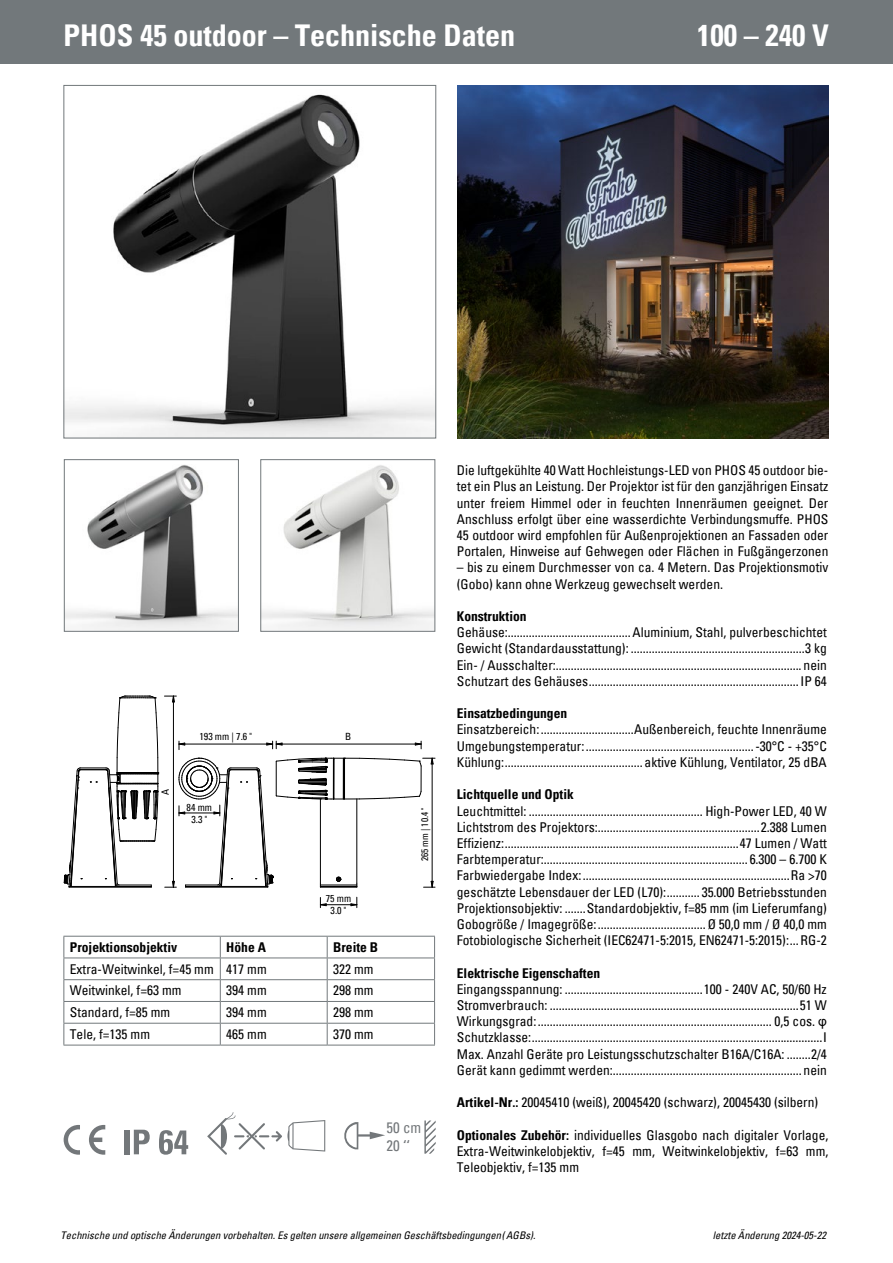
<style>
.page{position:relative;width:893px;height:1263px;background:#fff}
.page>*{position:absolute;margin:0;border:0;box-sizing:border-box;transform-origin:0 0}
.t1{font:700 condensed 30px "Univers";color:#fff}
.t2{font:condensed 15px/18px "Univers";color:#73777a}
.t3{font:condensed 13.5px/16.2px "Univers";color:#000;text-align:justify}
.t4{font:700 condensed 13.5px "Univers";color:#000}
.t5{font:italic condensed 10.5px "Univers";color:#000}
.t6{font:condensed 9.9px/12px "Univers";color:#000;text-align:center}
.t7{font:condensed 9.45px "Univers";color:#000}
.s1{font-family:"Arial";font-stretch:normal}
.s2{font-weight:700}
</style>
<div class="page">
<div style="left:0;top:0;width:893px;height:64px;background:#72787b"></div>
<img style="left:457px;top:85px;width:371px;height:353px">
<svg style="left:64px;top:1125px;width:16px;height:30px"></svg>
<svg style="left:89px;top:1125px;width:16px;height:30px"></svg>
<div style="left:124px;top:1130px;width:5px;height:24px;background:#73777a"></div>
<svg style="left:134px;top:1130px;width:16px;height:24px"></svg>
<svg style="left:159px;top:1130px;width:29px;height:25px"></svg>
<svg style="left:207px;top:1112px;width:118px;height:43px"></svg>
<svg style="left:344px;top:1122px;width:41px;height:27px"></svg>
<svg style="left:424px;top:1120px;width:12px;height:34px"></svg>
<img style="left:262px;top:465px;width:171px;height:165px">
<div style="left:260px;top:459px;width:175px;height:173px;border:1px solid #72787b"></div>
<img style="left:66px;top:465px;width:171px;height:165px">
<div style="left:64px;top:459px;width:175px;height:173px;border:1px solid #72787b"></div>
<img style="left:65px;top:94px;width:369px;height:342px">
<div style="left:63px;top:85px;width:373px;height:353px;border:1px solid #72787b"></div>
<svg style="left:320px;top:897px;width:7px;height:11px"></svg>
<svg style="left:351px;top:897px;width:7px;height:11px"></svg>
<hr style="left:320px;top:904px;width:37px;height:1px;background:#000">
<svg style="left:64px;top:695px;width:371px;height:193px"></svg>
<hr style="left:179px;top:813px;width:41px;height:1px;background:#000">
<hr style="left:63px;top:936px;width:157px;height:1px;background:#72787b">
<hr style="left:220px;top:936px;width:107px;height:1px;background:#72787b">
<hr style="left:327px;top:936px;width:108px;height:1px;background:#72787b">
<hr style="left:63px;top:957px;width:157px;height:1px;background:#72787b">
<hr style="left:220px;top:957px;width:107px;height:1px;background:#72787b">
<hr style="left:327px;top:957px;width:108px;height:1px;background:#72787b">
<hr style="left:63px;top:979px;width:157px;height:1px;background:#72787b">
<hr style="left:220px;top:979px;width:107px;height:1px;background:#72787b">
<hr style="left:327px;top:979px;width:108px;height:1px;background:#72787b">
<hr style="left:63px;top:1001px;width:157px;height:1px;background:#72787b">
<hr style="left:220px;top:1001px;width:107px;height:1px;background:#72787b">
<hr style="left:327px;top:1001px;width:108px;height:1px;background:#72787b">
<hr style="left:63px;top:1023px;width:157px;height:1px;background:#72787b">
<svg style="left:63px;top:936px;width:1px;height:109px"></svg>
<hr style="left:220px;top:1023px;width:107px;height:1px;background:#72787b">
<svg style="left:220px;top:936px;width:1px;height:109px"></svg>
<hr style="left:327px;top:1023px;width:108px;height:1px;background:#72787b">
<svg style="left:327px;top:936px;width:1px;height:109px"></svg>
<svg style="left:434px;top:936px;width:1px;height:109px"></svg>
<hr style="left:63px;top:1045px;width:157px;height:1px;background:#72787b">
<hr style="left:220px;top:1045px;width:107px;height:1px;background:#72787b">
<hr style="left:327px;top:1045px;width:108px;height:1px;background:#72787b">
<h1 class="t1" style="left:63px;top:17px;width:453px">PHOS 45 outdoor – Technische Daten</h1>
<h1 class="t1" style="left:697px;top:17px;width:133px">100 – 240 V</h1>
<p class="t6" style="left:199px;top:730px;width:54px">193 mm | 7.6 "</p>
<p class="t6" style="left:159px;top:795px;width:8px;rotate:-90deg">A</p>
<p class="t6" style="left:187px;top:801px;width:27px">84 mm<br>3.3 "</p>
<p class="t6" style="left:345px;top:730px;width:8px">B</p>
<p class="t6" style="left:326px;top:892px;width:27px">75 mm<br>3.0 "</p>
<p class="t4" style="left:70px;top:939px;width:109px">Projektionsobjektiv</p>
<p class="t4" style="left:226px;top:939px;width:41px">Höhe A</p>
<p class="t4" style="left:333px;top:939px;width:46px">Breite B</p>
<p class="t3" style="left:70px;top:960px;width:198px">Extra-Weitwinkel, f=45 mm 417 mm</p>
<p class="t3" style="left:333px;top:960px;width:42px">322 mm</p>
<p class="t3" style="left:70px;top:982px;width:113px">Weitwinkel, f=63 mm</p>
<p class="t3" style="left:226px;top:982px;width:42px">394 mm</p>
<p class="t3" style="left:333px;top:982px;width:42px">298 mm</p>
<p class="t3" style="left:70px;top:1004px;width:102px">Standard, f=85 mm</p>
<p class="t3" style="left:226px;top:1004px;width:42px">394 mm</p>
<p class="t3" style="left:333px;top:1004px;width:42px">298 mm</p>
<p class="t3" style="left:70px;top:1026px;width:82px">Tele, f=135 mm</p>
<p class="t3" style="left:226px;top:1026px;width:42px">465 mm</p>
<p class="t3" style="left:333px;top:1026px;width:42px">370 mm</p>
<p class="t7" style="left:418px;top:861px;width:56px;rotate:-90deg">265 mm | 10.4 "</p>
<p class="t2" style="left:387px;top:1118px;width:36px">50 cm<br>20 ‘‘</p>
<p class="t3" style="left:457px;top:462px;width:373px">Die luftgekühlte 40 Watt Hochleistungs-LED von PHOS 45 outdoor bie&shy;tet ein Plus an Leistung. Der Projektor ist für den ganzjährigen Einsatz unter freiem Himmel oder in feuchten Innenräumen geeignet. Der Anschluss erfolgt über eine wasserdichte Verbindungsmuffe. PHOS 45 outdoor wird empfohlen für Außenprojektionen an Fassaden oder Portalen, Hinweise auf Gehwegen oder Flächen in Fußgängerzonen</p>
<p class="t3" style="left:457px;top:559px;width:373px">– bis zu einem Durchmesser von ca. 4 Metern. Das Projektionsmotiv (Gobo) kann ohne Werkzeug gewechselt werden.</p>
<p class="t4" style="left:457px;top:608px;width:71px">Konstruktion</p>
<p class="t3" style="left:457px;top:624px;width:371px">Gehäuse:.........................................Aluminium, Stahl, pulverbeschichtet Gewicht (Standardausstattung): ..........................................................3 kg Ein- / Ausschalter:.................................................................................. nein Schutzart des Gehäuses...................................................................... IP 64</p>
<p class="t4" style="left:457px;top:705px;width:112px">Einsatzbedingungen</p>
<p class="t3" style="left:457px;top:721px;width:371px">Einsatzbereich:...............................Außenbereich, feuchte Innenräume Umgebungstemperatur:........................................................-30°C - +35°C Kühlung:.............................................. aktive Kühlung, Ventilator, 25 dBA</p>
<p class="t4" style="left:457px;top:786px;width:119px">Lichtquelle und Optik</p>
<p class="t3" style="left:457px;top:802px;width:371px">Leuchtmittel: .......................................................... High-Power LED, 40 W Lichtstrom des Projektors:......................................................2.388 Lumen Effizienz:..............................................................................47 Lumen / Watt Farbtemperatur:.................................................................... 6.300 – 6.700 K Farbwiedergabe Index: .....................................................................Ra &gt;70 geschätzte Lebensdauer der LED (L70):........... 35.000 Betriebsstunden Projektionsobjektiv: .......Standardobjektiv, f=85 mm (im Lieferumfang)<br>Gobogröße / Imagegröße:....................................Ø 50,0 mm / Ø 40,0 mm Fotobiologische Sicherheit (IEC62471-5:2015, EN62471-5:2015):...RG-2</p>
<p class="t4" style="left:457px;top:964px;width:145px">Elektrische Eigenschaften</p>
<p class="t3" style="left:457px;top:980px;width:371px">Eingangsspannung: ..............................................100 - 240V AC, 50/60 Hz Stromverbrauch: ...................................................................................51 W Wirkungsgrad: .............................................................................. 0,5 cos. <span class="s1">φ </span>Schutzklasse:.................................................................................................I Max. Anzahl Geräte pro Leistungsschutzschalter B16A/C16A: ........2/4<br>Gerät kann gedimmt werden:............................................................... nein</p>
<p class="t3" style="left:457px;top:1094px;width:363px"><span class="s2">Artikel-Nr.:</span> 20045410 (weiß), 20045420 (schwarz), 20045430 (silbern)</p>
<p class="t3" style="left:457px;top:1126px;width:373px"><span class="s2">Optionales Zubehör:</span> individuelles Glasgobo nach digitaler Vorlage, Extra-Weitwinkelobjektiv, f=45 mm, Weitwinkelobjektiv, f=63 mm, Teleobjektiv, f=135 mm</p>
<p class="t5" style="left:61px;top:1229px;width:476px">Technische und optische Änderungen vorbehalten. Es gelten unsere allgemeinen Geschäftsbedingungen (AGBs).</p>
<p class="t5" style="left:713px;top:1229px;width:115px">letzte Änderung 2024-05-22</p>
</div>
